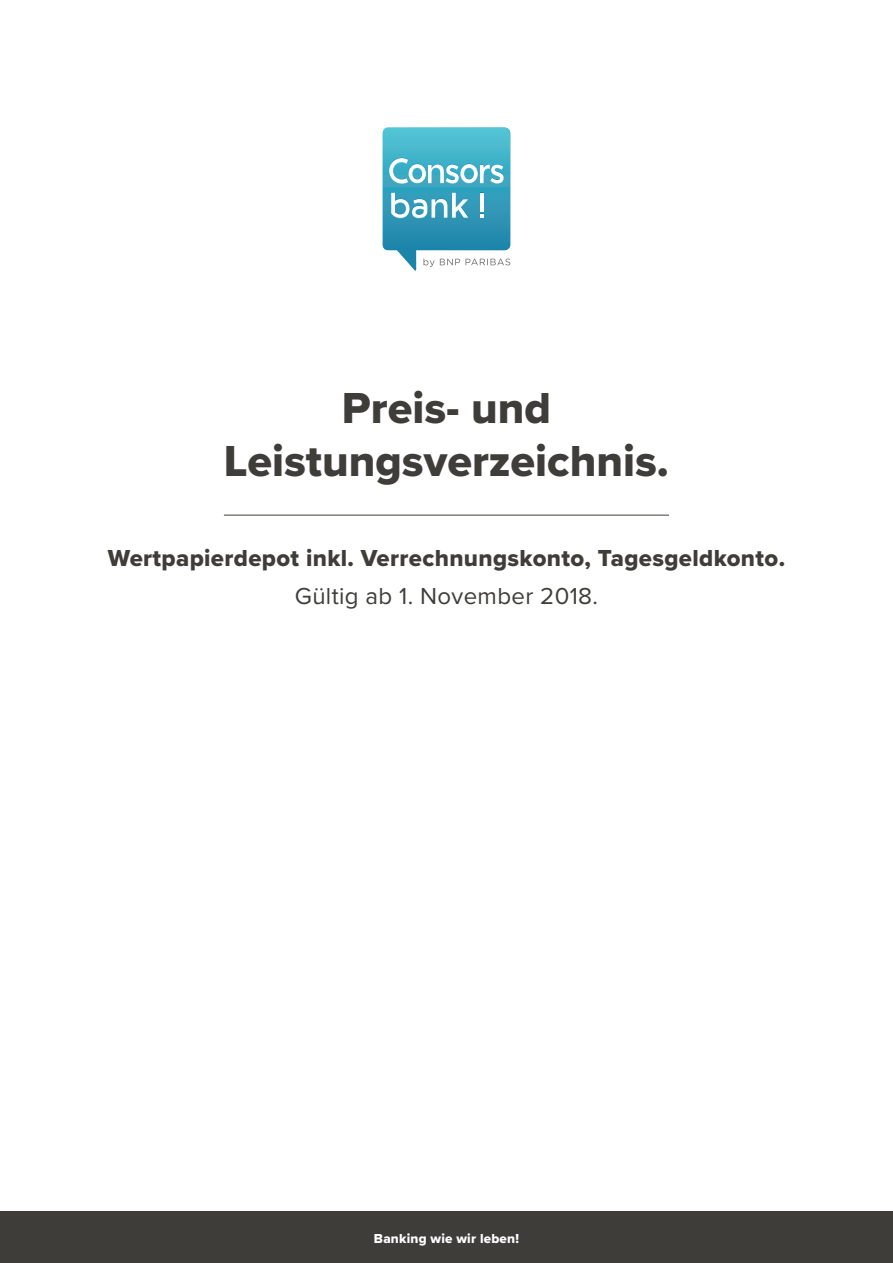
<style>
.page{position:relative;width:893px;height:1263px;background:#fff}
.page>*{position:absolute;margin:0;border:0;box-sizing:border-box;transform-origin:0 0}
.CB_Headline_Innen{font:45px/53.1px "Proxima Nova Extrabld";color:#3e3d39;text-align:center}
.CB_SubHeadline_16pt{font:24px/38.2px "Proxima Nova Extrabld";letter-spacing:.015em;color:#3e3d39;text-align:center}
.t1{font:13.5px "Proxima Nova Extrabld";letter-spacing:.015em;color:#fff}
.s1{font-family:"Proxima Nova"}
</style>
<div class="page">
<div style="left:0;top:1212px;width:893px;height:51px;background:#3e3d39"></div>
<svg style="left:383px;top:128px;width:127px;height:143px"></svg>
<hr style="left:224px;top:515px;width:445px;height:1px;background:#3e3d39">
<p class="CB_Headline_Innen" style="left:224px;top:381px;width:447px">Preis- und<br>Leistungsverzeichnis.</p>
<p class="CB_SubHeadline_16pt" style="left:108px;top:538px;width:679px">Wertpapierdepot inkl. Verrechnungskonto, Tagesgeldkonto.<br><span class="s1">Gültig ab 1. November 2018.</span></p>
<p class="t1" style="left:374px;top:1228px;width:147px">Banking wie wir leben!</p>
</div>
